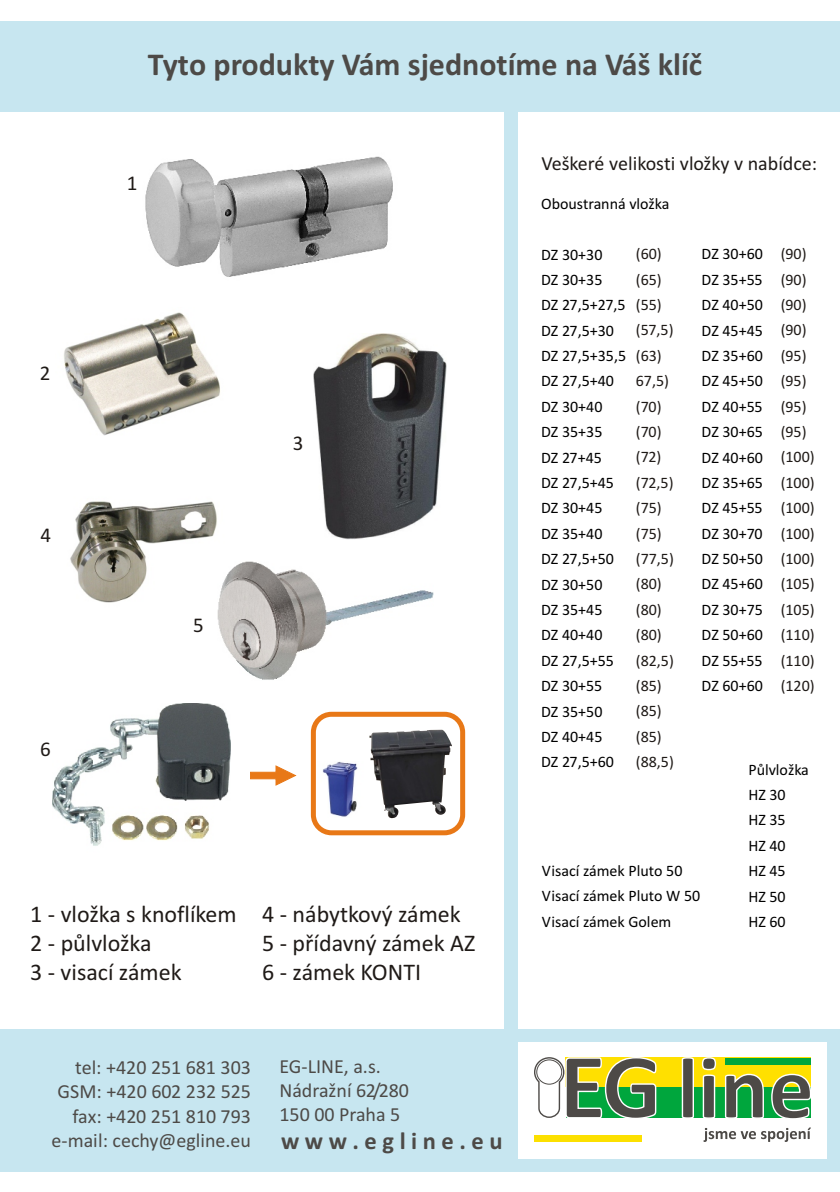
<style>
.page{position:relative;width:840px;height:1192px;background:#fff}
.page>*{position:absolute;margin:0;border:0;box-sizing:border-box;transform-origin:0 0}
.t1{font:700 32px "Calibri";color:#4d4a47}
.t2{font:700 24.6px "Calibri";color:#4d4a47}
.t3{font:24px/29.2px "Calibri";color:#1f1a17}
.t4{font:21px "Calibri";color:#1f1a17}
.t5{font:20px/24.4px "Calibri";color:#4d4a47}
.t6{font:20px "Calibri";color:#1f1a17}
.t7{font:16px/25.4px "Calibri";color:#000}
.t8{font:16px/25.4px "Calibri";color:#1f1a17}
</style>
<div class="page">
<div style="left:0;top:22px;width:840px;height:90px;background:#c7e6f0"></div>
<div style="left:0;top:1030px;width:840px;height:142px;background:#c7e6f0"></div>
<img style="left:313px;top:334px;width:134px;height:205px">
<div style="left:504px;top:109px;width:14px;height:1049px;background:#c7e6f0"></div>
<div style="left:518px;top:1042px;width:309px;height:116px;background:#fff"></div>
<div style="left:534px;top:1135px;width:107px;height:7px;background:#fce000"></div>
<div style="left:566px;top:1088px;width:245px;height:30px;background:#00a63d"></div>
<div style="left:566px;top:1058px;width:245px;height:29px;background:#ffe000"></div>
<svg style="left:681px;top:1057px;width:14px;height:61px"></svg>
<svg style="left:701px;top:1057px;width:110px;height:62px"></svg>
<svg style="left:704px;top:1128px;width:107px;height:14px"></svg>
<div style="left:725px;top:1058px;width:86px;height:6px;background:#00a63d"></div>
<svg style="left:534px;top:1057px;width:123px;height:61px"></svg>
<div style="left:536px;top:1059px;width:26px;height:26px;border:1px solid #4d4a47;border-radius:50%"></div>
<img style="left:64px;top:312px;width:156px;height:124px">
<img style="left:70px;top:501px;width:148px;height:115px">
<img style="left:218px;top:562px;width:215px;height:118px">
<svg style="left:369px;top:723px;width:97px;height:106px"></svg>
<img style="left:322px;top:762px;width:36px;height:55px">
<div style="left:311px;top:712px;width:154px;height:123px;border:5px solid #e87817;border-radius:18px"></div>
<img style="left:52px;top:704px;width:179px;height:142px">
<svg style="left:250px;top:765px;width:46px;height:21px"></svg>
<img style="left:145px;top:156px;width:248px;height:121px">
<p class="t1" style="left:148px;top:51px;width:556px">Tyto produkty Vám sjednotíme na Váš klíè</p>
<p class="t4" style="left:40px;top:364px;width:12px">2</p>
<p class="t4" style="left:41px;top:526px;width:12px">4</p>
<p class="t4" style="left:40px;top:741px;width:12px">6</p>
<p class="t4" style="left:127px;top:174px;width:12px">1</p>
<p class="t4" style="left:193px;top:616px;width:12px">5</p>
<p class="t4" style="left:293px;top:434px;width:12px">3</p>
<p class="t3" style="left:30px;top:901px;width:208px">1 - vložka s knoflíkem<br>2 - pùlvložka<br>3 - visací zámek</p>
<p class="t3" style="left:262px;top:901px;width:214px">4 - nábytkový zámek<br>5 - pøídavný zámek AZ<br>6 - zámek KONTI</p>
<p class="t5" style="left:52px;top:1057px;width:201px;text-align:right">tel: +420 251 681 303<br>GSM: +420 602 232 525 fax: +420 251 810 793 e-mail: cechy@egline.eu</p>
<p class="t5" style="left:279px;top:1055px;width:131px">EG-LINE, a.s.<br>Nádražní 62/280<br>150 00 Praha 5</p>
<p class="t2" style="left:281px;top:1131px;width:223px">w w w . e g l i n e . e u</p>
<p class="t6" style="left:541px;top:155px;width:277px">Veškeré velikosti vložky v nabídce:</p>
<p class="t7" style="left:541px;top:192px;width:130px">Oboustranná vložka</p>
<p class="t7" style="left:541px;top:243px;width:87px">DZ 30+30<br>DZ 30+35<br>DZ 27,5+27,5<br>DZ 27,5+30<br>DZ 27,5+35,5<br>DZ 27,5+40<br>DZ 30+40<br>DZ 35+35<br>DZ 27+45<br>DZ 27,5+45<br>DZ 30+45<br>DZ 35+40<br>DZ 27,5+50<br>DZ 30+50<br>DZ 35+45<br>DZ 40+40<br>DZ 27,5+55<br>DZ 30+55<br>DZ 35+50<br>DZ 40+45<br>DZ 27,5+60</p>
<p class="t8" style="left:636px;top:243px;width:40px">(60) (65) (55) (57,5) (63)<br>67,5) (70) (70) (72) (72,5) (75) (75) (77,5) (80) (80) (80) (82,5) (85) (85) (85) (88,5)</p>
<p class="t7" style="left:702px;top:243px;width:63px;text-align:justify">DZ 30+60<br>DZ 35+55<br>DZ 40+50<br>DZ 45+45<br>DZ 35+60<br>DZ 45+50<br>DZ 40+55<br>DZ 30+65<br>DZ 40+60<br>DZ 35+65<br>DZ 45+55<br>DZ 30+70<br>DZ 50+50<br>DZ 45+60<br>DZ 30+75<br>DZ 50+60<br>DZ 55+55<br>DZ 60+60</p>
<p class="t8" style="left:781px;top:243px;width:36px">(90) (90) (90) (90) (95) (95) (95) (95) (100) (100) (100) (100) (100) (105) (105) (110) (110) (120)</p>
<p class="t7" style="left:748px;top:758px;width:62px">Pùlvložka<br>HZ 30<br>HZ 35<br>HZ 40<br>HZ 45<br>HZ 50<br>HZ 60</p>
<p class="t7" style="left:542px;top:859px;width:160px">Visací zámek Pluto 50<br>Visací zámek Pluto W 50<br>Visací zámek Golem</p>
</div>
